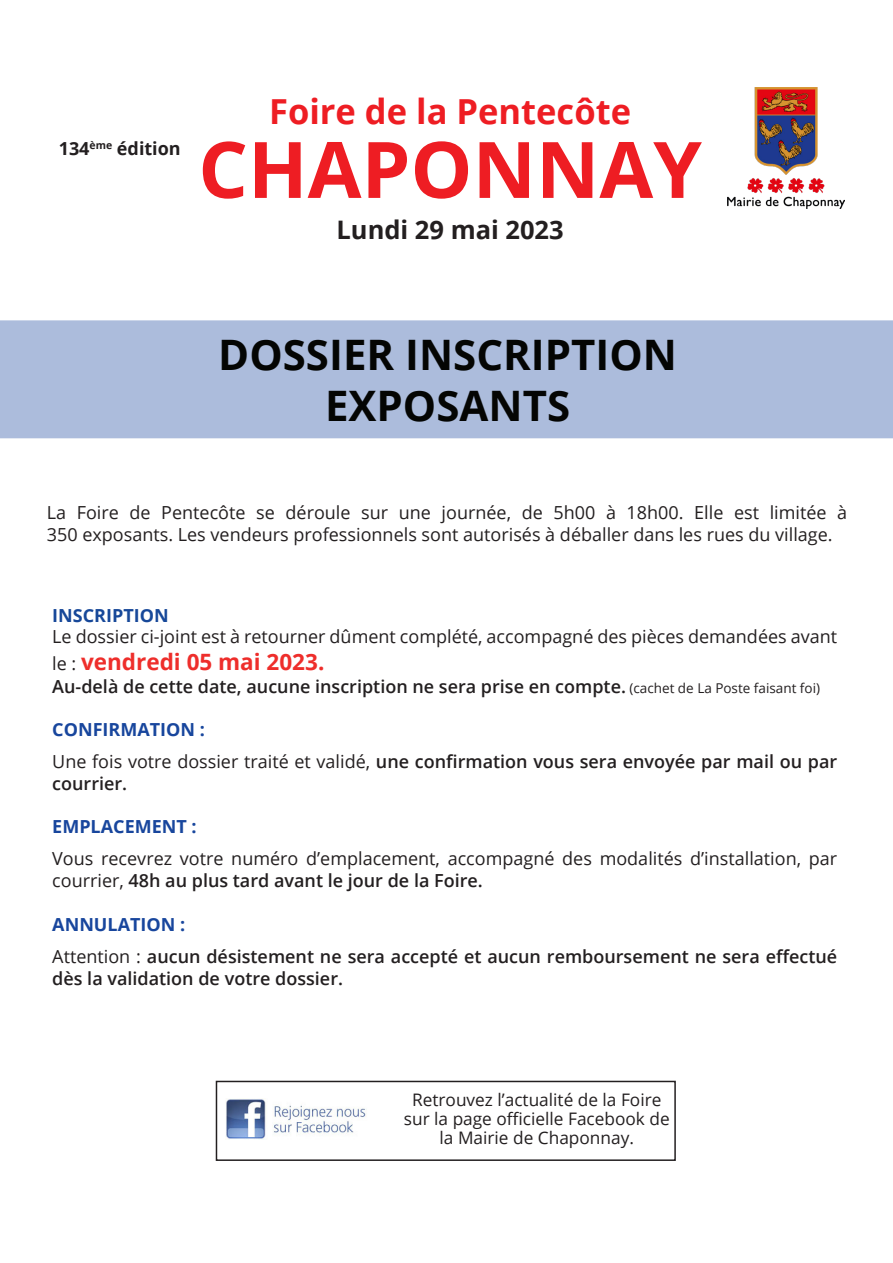
<style>
.page{position:relative;width:893px;height:1263px;background:#fff}
.page>*{position:absolute;margin:0;border:0;box-sizing:border-box;transform-origin:0 0}
.t1{font:700 78px "Open Sans";color:#ee1d23}
.t2{font:700 42px "Open Sans";color:#040503}
.t3{font:700 34.5px "Open Sans";color:#ee1d23}
.t4{font:700 25.5px "Open Sans";color:#231f20}
.t5{font:700 22.5px "Open Sans";color:#ee2e2b}
.t6{font:18px/21.6px "Open Sans";color:#231f20}
.t7{font:600 18px/22.5px "Open Sans";color:#231f20}
.t8{font:700 18px "Open Sans";color:#18469d}
.t9{font:700 18px "Open Sans";color:#231f20}
.t10{font:700 18px "Open Sans";color:#174899}
.t11{font:17.25px/19px "Open Sans";color:#231f20;text-align:center}
.s1{font-weight:400;font-size:18px;color:#231f20}
.s2{font-weight:400;font-size:13.5px}
.s3{font-weight:400}
.s4{font-weight:600}
</style>
<div class="page">
<div style="left:216px;top:1081px;width:460px;height:80px;border:2px solid #231f20"></div>
<img style="left:727px;top:87px;width:118px;height:122px">
<img style="left:226px;top:1099px;width:141px;height:40px">
<div style="left:0;top:320px;width:893px;height:118px;background:#acbcdc"></div>
<p class="t9" style="left:59px;top:136px;width:123px">134<sup>ème</sup> édition</p>
<p class="t3" style="left:269px;top:88px;width:363px">Foire de la Pentecôte</p>
<p class="t1" style="left:198px;top:115px;width:505px">CHAPONNAY</p>
<p class="t4" style="left:336px;top:212px;width:229px">Lundi 29 mai 2023</p>
<p class="t2" style="left:218px;top:325px;width:460px">DOSSIER INSCRIPTION</p>
<p class="t2" style="left:325px;top:376px;width:247px">EXPOSANTS</p>
<p class="t6" style="left:47px;top:501px;width:802px">La Foire de Pentecôte se déroule sur une journée, de 5h00 à 18h00. Elle est limitée à<br>350 exposants. Les vendeurs professionnels sont autorisés à déballer dans les rues du village.</p>
<p class="t10" style="left:52px;top:602px;width:118px">INSCRIPTION</p>
<p class="t6" style="left:52px;top:625px;width:786px">Le dossier ci-joint est à retourner dûment complété, accompagné des pièces demandées avant</p>
<p class="t5" style="left:52px;top:646px;width:274px"><span class="s1">le :</span> vendredi 05 mai 2023.</p>
<p class="t7" style="left:52px;top:675px;width:769px">Au-delà de cette date, aucune inscription ne sera prise en compte. <span class="s2">(cachet de La Poste faisant foi)</span></p>
<p class="t8" style="left:52px;top:717px;width:154px">CONFIRMATION :</p>
<p class="t7" style="left:52px;top:749px;width:786px"><span class="s3">Une fois votre dossier traité et validé,</span> une confirmation vous sera envoyée par mail ou par courrier.</p>
<p class="t8" style="left:52px;top:814px;width:146px">EMPLACEMENT :</p>
<p class="t6" style="left:52px;top:846px;width:786px;line-height:22.5px">Vous recevrez votre numéro d’emplacement, accompagné des modalités d’installation, par courrier, <span class="s4">48h au plus tard avant le jour de la Foire.</span></p>
<p class="t8" style="left:52px;top:912px;width:135px">ANNULATION :</p>
<p class="t7" style="left:52px;top:945px;width:786px"><span class="s3">Attention :</span> aucun désistement ne sera accepté et aucun remboursement ne sera effectué dès la validation de votre dossier.</p>
<p class="t11" style="left:404px;top:1090px;width:267px">Retrouvez l’actualité de la Foire sur la page officielle Facebook de la Mairie de Chaponnay.</p>
</div>
